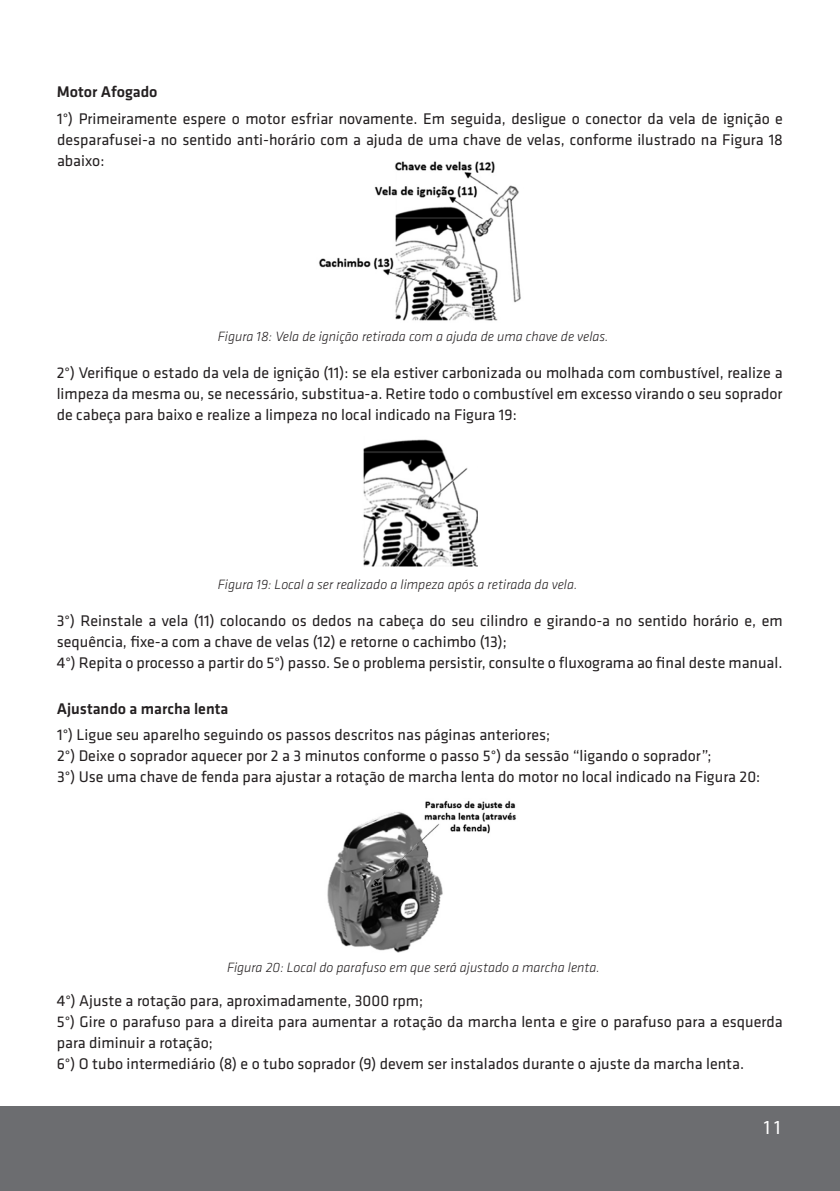
<style>
.page{position:relative;width:840px;height:1191px;background:#fff}
.page>*{position:absolute;margin:0;border:0;box-sizing:border-box;transform-origin:0 0}
.t1{font:20px "Myriad Pro";color:#fff}
.texto{font:16px/21px "Klavika";color:#231f20;text-align:justify}
.texto-2{font:500 16px "Klavika";color:#231f20}
.texto-3{font:italic 300 14px "Klavika";color:#231f20}
</style>
<div class="page">
<div style="left:0;top:1106px;width:839px;height:85px;background:#6c6d70"></div>
<img style="left:319px;top:161px;width:202px;height:160px">
<img style="left:363px;top:439px;width:114px;height:128px">
<img style="left:327px;top:800px;width:190px;height:152px">
<p class="texto-2" style="left:57px;top:83px;width:102px">Motor Afogado</p>
<p class="texto" style="left:57px;top:109px;width:727px">1°) Primeiramente espere o motor esfriar novamente. Em seguida, desligue o conector da vela de ignição e desparafusei-a no sentido anti-horário com a ajuda de uma chave de velas, conforme ilustrado na Figura 18 abaixo:</p>
<p class="texto-3" style="left:218px;top:329px;width:392px">Figura 18: Vela de ignição retirada com a ajuda de uma chave de velas.</p>
<p class="texto" style="left:57px;top:362px;width:727px">2°) Verifique o estado da vela de ignição (11): se ela estiver carbonizada ou molhada com combustível, realize a limpeza da mesma ou, se necessário, substitua-a. Retire todo o combustível em excesso virando o seu soprador de cabeça para baixo e realize a limpeza no local indicado na Figura 19:</p>
<p class="texto-3" style="left:218px;top:577px;width:361px">Figura 19: Local a ser realizado a limpeza após a retirada da vela.</p>
<p class="texto" style="left:57px;top:610px;width:727px">3°) Reinstale a vela (11) colocando os dedos na cabeça do seu cilindro e girando-a no sentido horário e, em sequência, fixe-a com a chave de velas (12) e retorne o cachimbo (13);</p>
<p class="texto" style="left:57px;top:652px;width:726px">4°) Repita o processo a partir do 5°) passo. Se o problema persistir, consulte o fluxograma ao final deste manual.</p>
<p class="texto-2" style="left:57px;top:700px;width:173px">Ajustando a marcha lenta</p>
<p class="texto" style="left:57px;top:724px;width:494px">1°) Ligue seu aparelho seguindo os passos descritos nas páginas anteriores;</p>
<p class="texto" style="left:57px;top:745px;width:655px">2°) Deixe o soprador aquecer por 2 a 3 minutos conforme o passo 5°) da sessão “ligando o soprador”;</p>
<p class="texto" style="left:57px;top:766px;width:704px">3°) Use uma chave de fenda para ajustar a rotação de marcha lenta do motor no local indicado na Figura 20:</p>
<p class="texto-3" style="left:227px;top:959px;width:374px">Figura 20: Local do parafuso em que será ajustado a marcha lenta.</p>
<p class="texto" style="left:57px;top:990px;width:368px">4°) Ajuste a rotação para, aproximadamente, 3000 rpm;</p>
<p class="texto" style="left:57px;top:1011px;width:727px">5°) Gire o parafuso para a direita para aumentar a rotação da marcha lenta e gire o parafuso para a esquerda para diminuir a rotação;</p>
<p class="texto" style="left:57px;top:1053px;width:688px">6°) O tubo intermediário (8) e o tubo soprador (9) devem ser instalados durante o ajuste da marcha lenta.</p>
<p class="t1" style="left:761px;top:1115px;width:22px">11</p>
</div>
